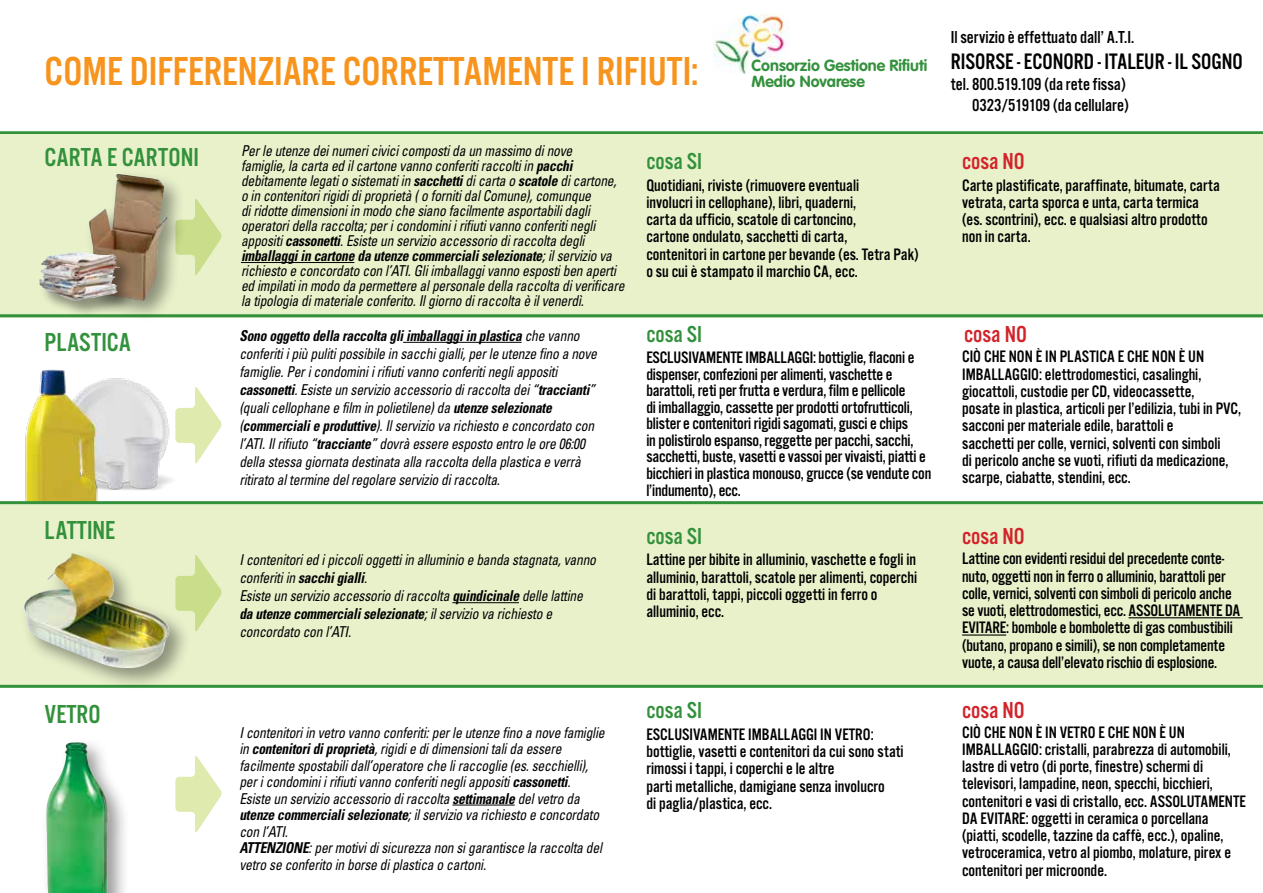
<style>
.page{position:relative;width:1263px;height:893px;background:#fff}
.page>*{position:absolute;margin:0;border:0;box-sizing:border-box;transform-origin:0 0}
.t1{font:42px "Alternate Got No 3 D";color:#f7941e}
.t2{font:27px "Alternate Got No 3 D";color:#33913c}
.t3{font:24px "Alternate Got No 3 D";color:#33913c}
.t4{font:24px "Alternate Got No 3 D";color:#d2232a}
.t5{font:23.25px "Alternate Got No 3 D";color:#000}
.t6{font:18px/21px "Alternate Got No 3 D";color:#000;text-align:right}
.t7{font:17.25px/17.2px "Alternate Got No 3 D";color:#000}
.t8{font:700 15.9px/15.9px "VAG Rounded";color:#33913c}
.t9{font:italic condensed 15px/18px "Univers";letter-spacing:-.015em;color:#000;scale:.9 1}
.s1{font-weight:700}
</style>
<div class="page">
<img style="left:25px;top:370px;width:147px;height:131px">
<img style="left:713px;top:14px;width:77px;height:60px">
<div style="left:41px;top:737px;width:90px;height:156px;background:#000;opacity:.4"></div>
<img style="left:46px;top:742px;width:62px;height:151px">
<hr style="left:0;top:131px;width:1263px;height:3px;background:#33913c">
<div style="left:0;top:134px;width:1263px;height:183px;background:#e9f1cb"></div>
<div style="left:0;top:502px;width:1263px;height:184px;background:#e9f1cb"></div>
<hr style="left:0;top:314px;width:1263px;height:3px;background:#33913c">
<hr style="left:0;top:501px;width:1263px;height:3px;background:#33913c">
<hr style="left:0;top:685px;width:1263px;height:3px;background:#33913c">
<div style="left:19px;top:548px;width:172px;height:143px;background:#000;opacity:.4"></div>
<img style="left:21px;top:553px;width:149px;height:117px">
<svg style="left:175px;top:756px;width:47px;height:77px"></svg>
<svg style="left:175px;top:554px;width:47px;height:78px"></svg>
<svg style="left:175px;top:387px;width:47px;height:77px"></svg>
<svg style="left:189px;top:199px;width:33px;height:76px"></svg>
<div style="left:84px;top:169px;width:105px;height:154px;background:#000;opacity:.4"></div>
<img style="left:89px;top:174px;width:79px;height:127px">
<div style="left:39px;top:251px;width:97px;height:67px;background:#000;opacity:.4"></div>
<img style="left:39px;top:252px;width:81px;height:49px">
<hr style="left:1128px;top:617px;width:115px;height:1px;background:#000">
<hr style="left:962px;top:634px;width:44px;height:2px;background:#000">
<hr style="left:403px;top:342px;width:119px;height:1px;background:#000">
<hr style="left:241px;top:262px;width:113px;height:1px;background:#000">
<hr style="left:452px;top:602px;width:67px;height:1px;background:#000">
<hr style="left:452px;top:805px;width:63px;height:1px;background:#000">
<h1 class="t1" style="left:45px;top:49px;width:655px">COME DIFFERENZIARE CORRETTAMENTE I RIFIUTI:</h1>
<p class="t8" style="left:752px;top:58px;width:177px">Consorzio Gestione Rifiuti<br>Medio Novarese</p>
<p class="t6" style="left:951px;top:27px;width:185px">Il servizio è effettuato dall’ A.T.I.</p>
<h3 class="t5" style="left:951px;top:49px;width:293px">RISORSE - ECONORD - ITALEUR - IL SOGNO</h3>
<p class="t6" style="left:951px;top:73px;width:179px">tel. 800.519.109 (da rete fissa)<br>0323/519109 (da cellulare)</p>
<h2 class="t2" style="left:45px;top:143px;width:156px">CARTA E CARTONI</h2>
<p class="t9" style="left:241px;top:143px;width:428px;line-height:15px">Per le utenze dei numeri civici composti da un massimo di nove<br>famiglie, la carta ed il cartone vanno conferiti raccolti in <span class="s1">pacchi </span>debitamente legati o sistemati in <span class="s1">sacchetti</span> di carta o <span class="s1">scatole</span> di cartone, o in contenitori rigidi di proprietà ( o forniti dal Comune), comunque<br>di ridotte dimensioni in modo che siano facilmente asportabili dagli operatori della raccolta; per i condomini i rifiuti vanno conferiti negli appositi <span class="s1">cassonetti</span>. Esiste un servizio accessorio di raccolta degli <span class="s1">imballaggi in cartone da utenze commerciali selezionate</span>; il servizio va richiesto e concordato con l’ATI. Gli imballaggi vanno esposti ben aperti ed impilati in modo da permettere al personale della raccolta di verificare la tipologia di materiale conferito. Il giorno di raccolta è il venerdì.</p>
<h3 class="t3" style="left:646px;top:149px;width:57px">cosa SI</h3>
<h3 class="t4" style="left:962px;top:149px;width:64px">cosa NO</h3>
<p class="t7" style="left:646px;top:176px;width:274px">Quotidiani, riviste (rimuovere eventuali<br>involucri in cellophane), libri, quaderni,<br>carta da ufficio, scatole di cartoncino,<br>cartone ondulato, sacchetti di carta,<br>contenitori in cartone per bevande (es. Tetra Pak) o su cui è stampato il marchio CA, ecc.</p>
<p class="t7" style="left:962px;top:176px;width:259px">Carte plastificate, paraffinate, bitumate, carta vetrata, carta sporca e unta, carta termica (es. scontrini), ecc. e qualsiasi altro prodotto non in carta.</p>
<h2 class="t2" style="left:45px;top:328px;width:88px">PLASTICA</h2>
<p class="t9" style="left:239px;top:326px;width:399px"><span class="s1">Sono oggetto della raccolta gli imballaggi in plastica</span> che vanno conferiti i più puliti possibile in sacchi gialli, per le utenze fino a nove famiglie. Per i condomini i rifiuti vanno conferiti negli appositi <span class="s1">cassonetti</span>. Esiste un servizio accessorio di raccolta dei “<span class="s1">traccianti</span>” (quali cellophane e film in polietilene) da <span class="s1">utenze selezionate </span>(<span class="s1">commerciali e produttive</span>). Il servizio va richiesto e concordato con l’ATI. Il rifiuto “<span class="s1">tracciante</span>” dovrà essere esposto entro le ore 06:00 della stessa giornata destinata alla raccolta della plastica e verrà ritirato al termine del regolare servizio di raccolta.</p>
<h3 class="t3" style="left:646px;top:322px;width:57px">cosa SI</h3>
<h3 class="t4" style="left:964px;top:322px;width:64px">cosa NO</h3>
<p class="t7" style="left:646px;top:349px;width:286px;line-height:16.5px;text-indent:148px">ggi: bottiglie, flaconi e dispenser, confezioni per alimenti, vaschette e barattoli, reti per frutta e verdura, film e pellicole<br>di imballaggio, cassette per prodotti ortofrutticoli, blister e contenitori rigidi sagomati, gusci e chips<br>in polistirolo espanso, reggette per pacchi, sacchi, sacchetti, buste, vasetti e vassoi per vivaisti, piatti e bicchieri in plastica monouso, grucce (se vendute con l’indumento), ecc.</p>
<p class="t7" style="left:962px;top:348px;width:106px">Ciò che non è in plastica</p>
<p class="t7" style="left:1118px;top:348px;width:79px">eche non è un</p>
<p class="t7" style="left:646px;top:349px;width:15px">Esclusivamente</p>
<p class="t7" style="left:746px;top:349px;width:8px">imballa</p>
<p class="t7" style="left:962px;top:365px;width:281px;text-indent:50px">ggio: elettrodomestici, casalinghi, giocattoli, custodie per CD, videocassette,<br>posate in plastica, articoli per l’edilizia, tubi in PVC, sacconi per materiale edile, barattoli e<br>sacchetti per colle, vernici, solventi con simboli<br>di pericolo anche se vuoti, rifiuti da medicazione, scarpe, ciabatte, stendini, ecc.</p>
<p class="t7" style="left:962px;top:365px;width:9px">imballa</p>
<h2 class="t2" style="left:45px;top:516px;width:72px">LATTINE</h2>
<h3 class="t3" style="left:646px;top:524px;width:57px">cosa SI</h3>
<h3 class="t4" style="left:962px;top:524px;width:64px">cosa NO</h3>
<p class="t9" style="left:239px;top:551px;width:398px">I contenitori ed i piccoli oggetti in alluminio e banda stagnata, vanno conferiti in <span class="s1">sacchi gialli</span>.<br>Esiste un servizio accessorio di raccolta <span class="s1">quindicinale</span> delle lattine <span class="s1">da utenze commerciali selezionate</span>; il servizio va richiesto e concordato con l’ATI.</p>
<p class="t7" style="left:646px;top:551px;width:272px">Lattine per bibite in alluminio, vaschette e fogli in alluminio, barattoli, scatole per alimenti, coperchi di barattoli, tappi, piccoli oggetti in ferro o alluminio, ecc.</p>
<p class="t7" style="left:962px;top:550px;width:271px">Lattine con evidenti residui del precedente conte&shy;nuto, oggetti non in ferro o alluminio, barattoli per colle, vernici, solventi con simboli di pericolo anche se vuoti, elettrodomestici, ecc. Assolutamente</p>
<p class="t7" style="left:1225px;top:602px;width:9px">da</p>
<p class="t7" style="left:962px;top:619px;width:272px;text-indent:44px">: bombole e bombolette di gas combustibili (butano, propano e simili), se non completamente vuote, a causa dell’elevato rischio di esplosione.</p>
<p class="t7" style="left:962px;top:619px;width:8px">evitare</p>
<h2 class="t2" style="left:45px;top:700px;width:58px">VETRO</h2>
<p class="t9" style="left:239px;top:724px;width:407px;line-height:16.5px">I contenitori in vetro vanno conferiti: per le utenze fino a nove famiglie in <span class="s1">contenitori di proprietà</span>, rigidi e di dimensioni tali da essere facilmente spostabili dall’operatore che li raccoglie (es. secchielli), per i condomini i rifiuti vanno conferiti negli appositi <span class="s1">cassonetti</span>.<br>Esiste un servizio accessorio di raccolta <span class="s1">settimanale</span> del vetro da <span class="s1">utenze commerciali selezionate</span>; il servizio va richiesto e concordato con l’ATI.<br><span class="s1">ATTENZIONE</span>: per motivi di sicurezza non si garantisce la raccolta del vetro se conferito in borse di plastica o cartoni.</p>
<h3 class="t3" style="left:646px;top:698px;width:57px">cosa SI</h3>
<h3 class="t4" style="left:962px;top:698px;width:64px">cosa NO</h3>
<p class="t7" style="left:646px;top:725px;width:15px">Esclusivamente</p>
<p class="t7" style="left:748px;top:725px;width:9px">imballa</p>
<p class="t7" style="left:798px;top:725px;width:45px">ggi in vetro</p>
<p class="t7" style="left:646px;top:725px;width:259px;text-indent:224px">: bottiglie, vasetti e contenitori da cui sono stati rimossi i tappi, i coperchi e le altre<br>parti metalliche, damigiane senza involucro<br>di paglia/plastica, ecc.</p>
<p class="t7" style="left:962px;top:723px;width:106px">Ciò che non è in vetro</p>
<p class="t7" style="left:1098px;top:723px;width:79px">eche non è un</p>
<p class="t7" style="left:962px;top:740px;width:9px">imballa</p>
<p class="t7" style="left:962px;top:740px;width:270px;text-indent:50px">ggio: cristalli, parabrezza di automobili, lastre di vetro (di porte, finestre) schermi di televisori, lampadine, neon, specchi, bicchieri, contenitori e vasi di cristallo, ecc. Assolutamente<br>da evitare</p>
<p class="t7" style="left:962px;top:809px;width:271px;text-indent:64px">: oggetti in ceramica o porcellana (piatti, scodelle, tazzine da caffè, ecc.), opaline, vetroceramica, vetro al piombo, molature, pirex e contenitori per microonde.</p>
</div>
